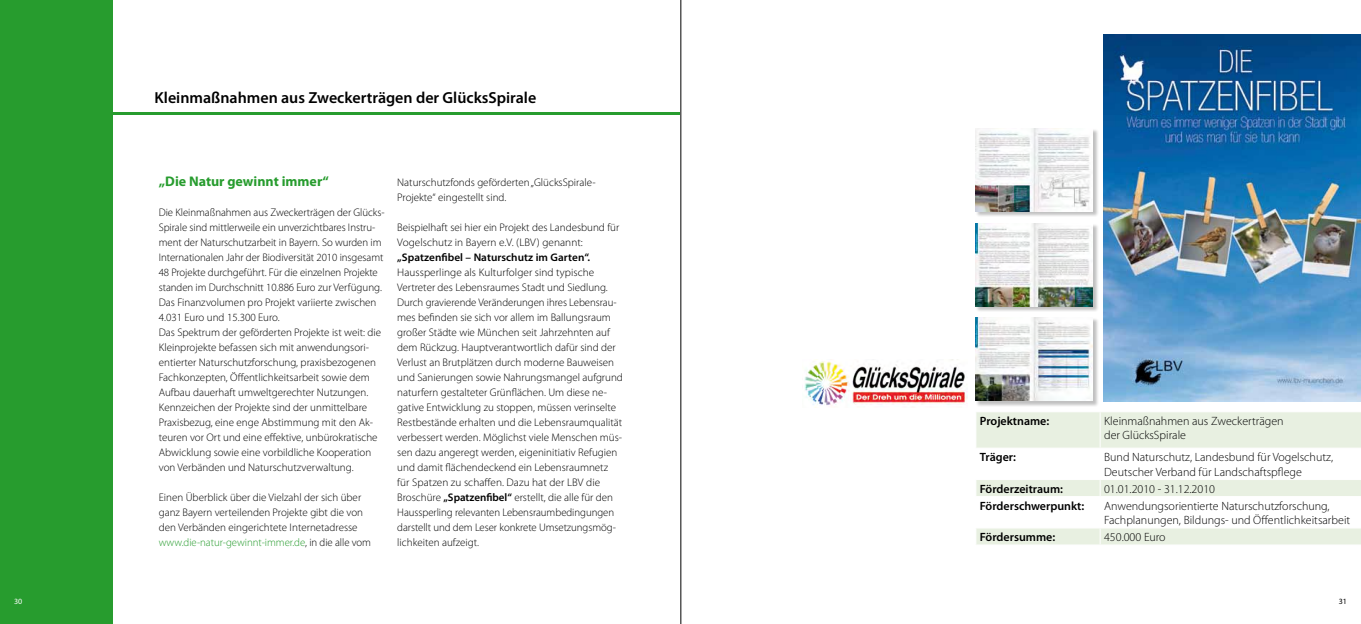
<style>
.page{position:relative;width:1361px;height:624px;background:#fff}
.page>*{position:absolute;margin:0;border:0;box-sizing:border-box;transform-origin:0 0}
.t1{font:600 16px "Myriad Pro";color:#000}
.t2{font:700 14px "Myriad Pro";color:#279c2e}
.t3{font:300 12px/14.4px "Myriad Pro";color:#000}
.t4{font:600 12px "Myriad Pro";color:#000}
.t5{font:300 11px/15px "Myriad Pro";color:#000}
.t6{font:8px "Myriad Pro";color:#fff}
.t7{font:8px "Myriad Pro";color:#000}
.s1{color:#279c2e}
.s2{font-weight:600}
</style>
<div class="page">
<div style="left:0;top:0;width:113px;height:624px;background:#279c2e"></div>
<hr style="left:112px;top:112px;width:868px;height:3px;background:#279c2e">
<svg style="left:976px;top:412px;width:385px;height:132px"></svg>
<hr style="left:1099px;top:412px;width:1px;height:35px;background:#fff">
<hr style="left:1099px;top:448px;width:1px;height:31px;background:#fff">
<svg style="left:1099px;top:480px;width:1px;height:16px"></svg>
<hr style="left:1099px;top:497px;width:1px;height:30px;background:#fff">
<svg style="left:1099px;top:528px;width:1px;height:16px"></svg>
<hr style="left:975px;top:447px;width:125px;height:1px;background:#fff">
<hr style="left:1100px;top:447px;width:261px;height:1px;background:#fff">
<hr style="left:975px;top:479px;width:125px;height:1px;background:#fff">
<hr style="left:1100px;top:479px;width:261px;height:1px;background:#fff">
<hr style="left:975px;top:496px;width:125px;height:1px;background:#fff">
<hr style="left:1100px;top:496px;width:261px;height:1px;background:#fff">
<hr style="left:975px;top:527px;width:125px;height:1px;background:#fff">
<hr style="left:1100px;top:527px;width:261px;height:1px;background:#fff">
<img style="left:802px;top:361px;width:165px;height:45px">
<div style="left:975px;top:317px;width:123px;height:90px;background:#000;opacity:.25"></div>
<div style="left:975px;top:223px;width:123px;height:89px;background:#000;opacity:.25"></div>
<div style="left:975px;top:128px;width:123px;height:89px;background:#000;opacity:.25"></div>
<img style="left:975px;top:128px;width:117px;height:83px">
<img style="left:975px;top:223px;width:117px;height:83px">
<img style="left:975px;top:317px;width:117px;height:84px">
<img style="left:1103px;top:35px;width:258px;height:366px">
<div style="left:680px;top:13px;width:318px;height:109px;background:#fff"></div>
<hr style="left:680px;top:0;width:1px;height:624px;background:#000">
<h2 class="t1" style="left:154px;top:87px;width:383px">Kleinmaßnahmen aus Zweckerträgen der GlücksSpirale</h2>
<h3 class="t2" style="left:159px;top:172px;width:172px">„Die Natur gewinnt immer“</h3>
<p class="t5" style="left:159px;top:205px;width:227px">Die Kleinmaßnahmen aus Zweckerträgen der Glücks-Spirale sind mittlerweile ein unverzichtbares Instru&shy;ment der Naturschutzarbeit in Bayern. So wurden im Internationalen Jahr der Biodiversität 2010 insgesamt 48 Projekte durchgeführt. Für die einzelnen Projekte standen im Durchschnitt 10.886 Euro zur Verfügung.<br>Das Finanzvolumen pro Projekt variierte zwischen 4.031 Euro und 15.300 Euro.</p>
<p class="t5" style="left:159px;top:325px;width:224px">Das Spektrum der geförderten Projekte ist weit: die Kleinprojekte befassen sich mit anwendungsori&shy;entierter Naturschutzforschung, praxisbezogenen Fachkonzepten, Öffentlichkeitsarbeit sowie dem Aufbau dauerhaft umweltgerechter Nutzungen.<br>Kennzeichen der Projekte sind der unmittelbare Praxisbezug, eine enge Abstimmung mit den Ak&shy;teuren vor Ort und eine effektive, unbürokratische Abwicklung sowie eine vorbildliche Kooperation von Verbänden und Naturschutzverwaltung.</p>
<p class="t5" style="left:159px;top:490px;width:214px">Einen Überblick über die Vielzahl der sich über ganz Bayern verteilenden Projekte gibt die von den Verbänden eingerichtete Internetadresse <span class="s1">www.die-natur-gewinnt-immer.de</span>, in die alle vom</p>
<p class="t5" style="left:397px;top:175px;width:200px">Naturschutzfonds geförderten „GlücksSpirale-<br>Projekte“ eingestellt sind.</p>
<p class="t5" style="left:397px;top:220px;width:227px">Beispielhaft sei hier ein Projekt des Landesbund für Vogelschutz in Bayern e.V. (LBV) genannt: <span class="s2">„Spatzenfibel – Naturschutz im Garten“.<br></span>Haussperlinge als Kulturfolger sind typische Vertreter des Lebensraumes Stadt und Siedlung.<br>Durch gravierende Veränderungen ihres Lebensrau&shy;mes befinden sie sich vor allem im Ballungsraum großer Städte wie München seit Jahrzehnten auf dem Rückzug. Hauptverantwortlich dafür sind der Verlust an Brutplätzen durch moderne Bauweisen und Sanierungen sowie Nahrungsmangel aufgrund naturfern gestalteter Grünflächen. Um diese ne&shy;gative Entwicklung zu stoppen, müssen verinselte Restbestände erhalten und die Lebensraumqualität verbessert werden. Möglichst viele Menschen müs&shy;sen dazu angeregt werden, eigeninitiativ Refugien und damit flächendeckend ein Lebensraumnetz für Spatzen zu schaffen. Dazu hat der LBV die Broschüre <span class="s2">„Spatzenfibel“</span> erstellt, die alle für den Haussperling relevanten Lebensraumbedingungen darstellt und dem Leser konkrete Umsetzungsmög&shy;lichkeiten aufzeigt.</p>
<h4 class="t4" style="left:980px;top:413px;width:71px">Projektname:</h4>
<p class="t3" style="left:1104px;top:413px;width:181px">Kleinmaßnahmen aus Zweckerträgen der GlücksSpirale</p>
<h4 class="t4" style="left:980px;top:449px;width:38px">Träger:</h4>
<p class="t3" style="left:1104px;top:450px;width:230px">Bund Naturschutz, Landesbund für Vogelschutz,<br>Deutscher Verband für Landschaftspflege</p>
<h4 class="t4" style="left:980px;top:481px;width:85px">Förderzeitraum:</h4>
<p class="t3" style="left:1104px;top:481px;width:112px">01.01.2010 - 31.12.2010</p>
<h4 class="t4" style="left:980px;top:498px;width:106px">Förderschwerpunkt:</h4>
<p class="t3" style="left:1104px;top:498px;width:248px">Anwendungsorientierte Naturschutzforschung,<br>Fachplanungen, Bildungs- und Öffentlichkeitsarbeit</p>
<h4 class="t4" style="left:980px;top:529px;width:77px">Fördersumme:</h4>
<p class="t3" style="left:1104px;top:529px;width:63px">450.000 Euro</p>
<p class="t6" style="left:14px;top:596px;width:10px">30</p>
<p class="t7" style="left:1338px;top:596px;width:10px">31</p>
</div>
